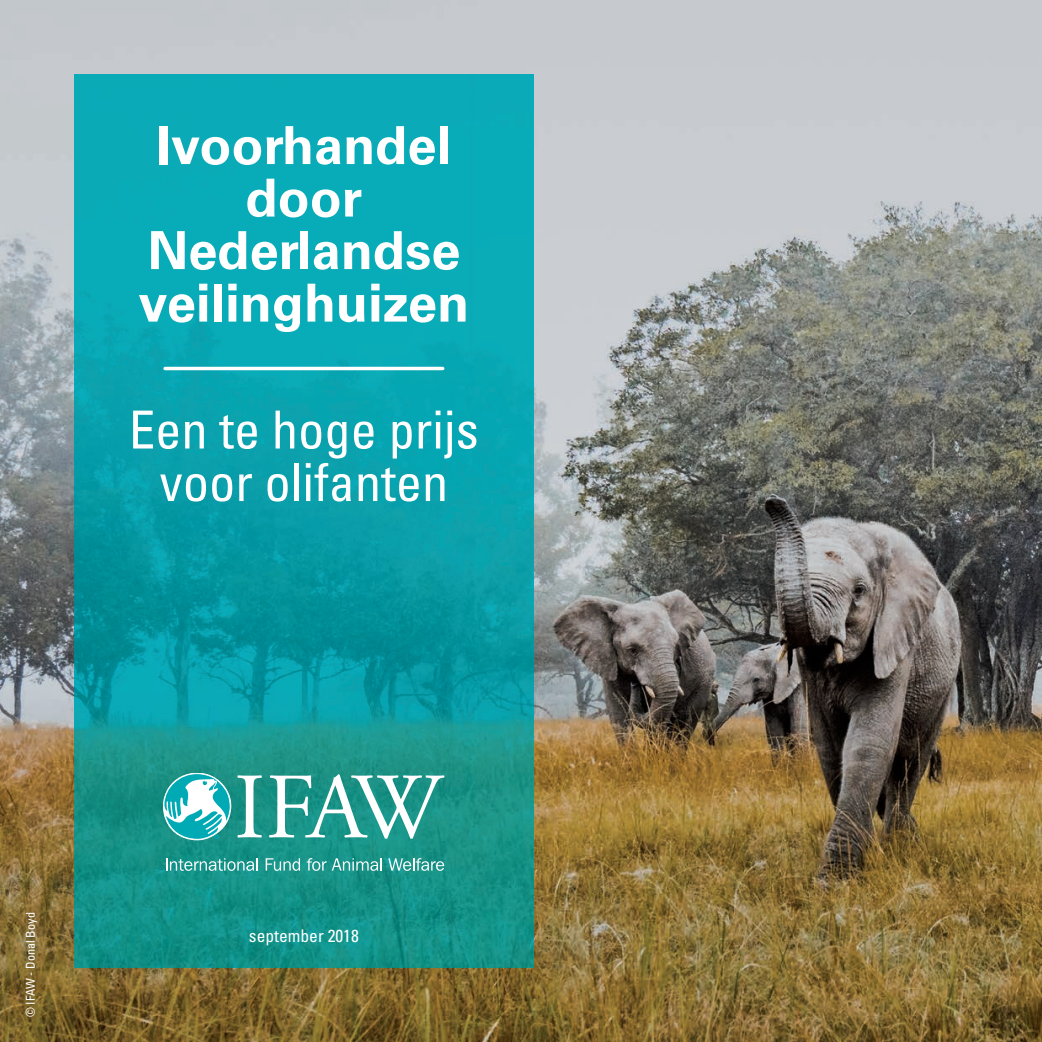
<style>
.page{position:relative;width:1042px;height:1042px;background:#fff}
.page>*{position:absolute;margin:0;border:0;box-sizing:border-box;transform-origin:0 0}
.t1{font:700 52.5px/52.5px "Univers LT Std";color:#fff;text-align:center}
.t2{font:condensed 52.5px/52.5px "Univers LT Std";color:#fff;text-align:center}
.t3{font:condensed 17.5px "Univers LT Std";color:#fff}
.t4{font:condensed 12.25px "Univers";color:#fff}
</style>
<div class="page">
<img style="left:0;top:0;width:1042px;height:1042px">
<img style="left:74px;top:74px;width:459px;height:893px">
<svg style="left:163px;top:773px;width:68px;height:67px"></svg>
<svg style="left:237px;top:775px;width:25px;height:62px"></svg>
<svg style="left:269px;top:774px;width:175px;height:65px"></svg>
<svg style="left:166px;top:858px;width:92px;height:13px"></svg>
<svg style="left:266px;top:858px;width:34px;height:13px"></svg>
<svg style="left:307px;top:858px;width:75px;height:13px"></svg>
<svg style="left:388px;top:858px;width:56px;height:13px"></svg>
<hr style="left:165px;top:367px;width:278px;height:3px;background:#fff">
<p class="t1" style="left:139px;top:120px;width:332px">Ivoorhandel door<br>Nederlandse veilinghuizen</p>
<p class="t2" style="left:129px;top:403px;width:351px">Een te hoge prijs voor olifanten</p>
<p class="t4" style="left:23px;top:1017px;width:106px;rotate:-90deg">© IFAW - Donal Boyd</p>
<p class="t3" style="left:249px;top:925px;width:111px">september 2018</p>
</div>
